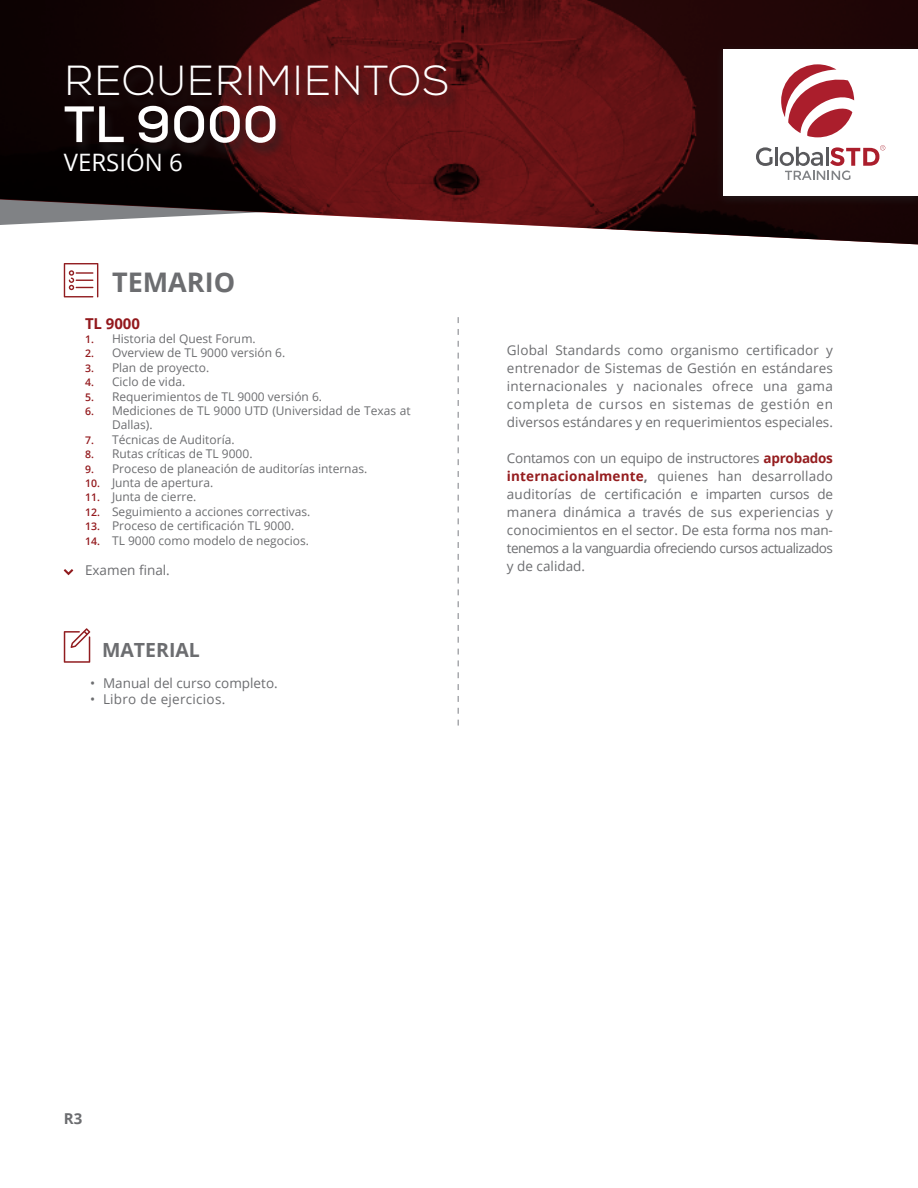
<style>
.page{position:relative;width:918px;height:1188px;background:#fff}
.page>*{position:absolute;margin:0;border:0;box-sizing:border-box;transform-origin:0 0}
.t1{font:700 51px "Nexa";color:#fff}
.t2{font:300 42px "Nexa";letter-spacing:.015em;color:#fff}
.t3{font:700 27px "Open Sans";color:#6c6d70}
.t4{font:24px "Open Sans";color:#fff}
.t5{font:700 19.5px "Open Sans";color:#6c6d70}
.t6{font:700 15px "Open Sans";letter-spacing:-.005em;color:#93191d}
.t7{font:700 15px "Open Sans";color:#6c6d70}
.t8{font:13.5px/18px "Open Sans";color:#6c6d70;text-align:justify}
.t9{font:13.5px "Open Sans";letter-spacing:.02em;color:#6c6d70}
.t10{font:12px/14.4px "Open Sans";color:#6c6d70}
.s1{font-weight:600;font-size:10.5px;color:#93191d}
.s2{font-weight:700;color:#951d1f}
.s3{font-weight:700}
</style>
<div class="page">
<svg style="left:0;top:0;width:918px;height:244px;background:#552728"></svg>
<div style="left:715px;top:43px;width:203px;height:164px;background:#1f0909"></div>
<div style="left:723px;top:49px;width:195px;height:147px;background:#fff"></div>
<svg style="left:756px;top:147px;width:17px;height:19px"></svg>
<hr style="left:775px;top:147px;width:3px;height:19px;background:#59595c">
<svg style="left:781px;top:64px;width:73px;height:73px"></svg>
<svg style="left:780px;top:145px;width:105px;height:35px"></svg>
<svg style="left:64px;top:569px;width:9px;height:6px"></svg>
<svg style="left:64px;top:263px;width:34px;height:34px"></svg>
<svg style="left:457px;top:317px;width:2px;height:409px"></svg>
<div style="left:64px;top:66px;width:395px;height:47px;background:#231f20;opacity:.75"></div>
<div style="left:61px;top:106px;width:226px;height:53px;background:#231f20;opacity:.75"></div>
<svg style="left:64px;top:628px;width:26px;height:35px"></svg>
<p class="t2" style="left:64px;top:56px;width:387px">REQUERIMIENTOS</p>
<p class="t1" style="left:64px;top:92px;width:216px">TL 9000</p>
<p class="t4" style="left:64px;top:146px;width:121px">VERSIÓN 6</p>
<p class="t3" style="left:112px;top:263px;width:125px">TEMARIO</p>
<p class="t6" style="left:85px;top:313px;width:56px">TL 9000</p>
<p class="t10" style="left:85px;top:331px;width:172px"><span class="s1">1.</span> Historia del Quest Forum.</p>
<p class="t10" style="left:85px;top:346px;width:202px"><span class="s1">2.</span> Overview de TL 9000 versión 6.</p>
<p class="t10" style="left:85px;top:360px;width:126px"><span class="s1">3.</span> Plan de proyecto.</p>
<p class="t10" style="left:85px;top:374px;width:102px"><span class="s1">4.</span> Ciclo de vida.</p>
<p class="t10" style="left:85px;top:389px;width:239px"><span class="s1">5.</span> Requerimientos de TL 9000 versión 6.</p>
<p class="t10" style="left:112px;top:403px;width:300px;text-indent:-27px"><span class="s1">6.</span> Mediciones de TL 9000 UTD (Universidad de Texas at<br>Dallas).</p>
<p class="t10" style="left:85px;top:432px;width:151px"><span class="s1">7.</span> Técnicas de Auditoría.</p>
<p class="t10" style="left:85px;top:446px;width:169px"><span class="s1">8.</span> Rutas críticas de TL 9000.</p>
<p class="t10" style="left:85px;top:461px;width:284px"><span class="s1">9.</span> Proceso de planeación de auditorías internas.</p>
<p class="t10" style="left:85px;top:475px;width:130px"><span class="s1">10.</span> Junta de apertura.</p>
<p class="t10" style="left:85px;top:490px;width:113px"><span class="s1">11.</span> Junta de cierre.</p>
<p class="t10" style="left:85px;top:504px;width:227px"><span class="s1">12.</span> Seguimiento a acciones correctivas.</p>
<p class="t10" style="left:85px;top:518px;width:211px"><span class="s1">13.</span> Proceso de certificación TL 9000.</p>
<p class="t10" style="left:85px;top:533px;width:225px"><span class="s1">14.</span> TL 9000 como modelo de negocios.</p>
<p class="t8" style="left:85px;top:561px;width:86px">Examen final.</p>
<p class="t5" style="left:102px;top:637px;width:99px">MATERIAL</p>
<p class="t8" style="left:90px;top:674px;width:189px">• Manual del curso completo.</p>
<p class="t9" style="left:90px;top:690px;width:137px">• Libro de ejercicios.</p>
<p class="t8" style="left:507px;top:341px;width:328px">Global Standards como organismo certificador y entrenador de Sistemas de Gestión en estándares internacionales y nacionales ofrece una gama completa de cursos en sistemas de gestión en diversos estándares y en requerimientos especiales.</p>
<p class="t8" style="left:507px;top:449px;width:327px">Contamos con un equipo de instructores <span class="s2">aprobados internacionalmente</span><span class="s3">,</span> quienes han desarrollado auditorías de certificación e imparten cursos de manera dinámica a través de sus experiencias y conocimientos en el sector. De esta forma nos man&shy;tenemos a la vanguardia ofreciendo cursos actualizados y de calidad.</p>
<p class="t7" style="left:64px;top:1108px;width:20px">R3</p>
</div>
